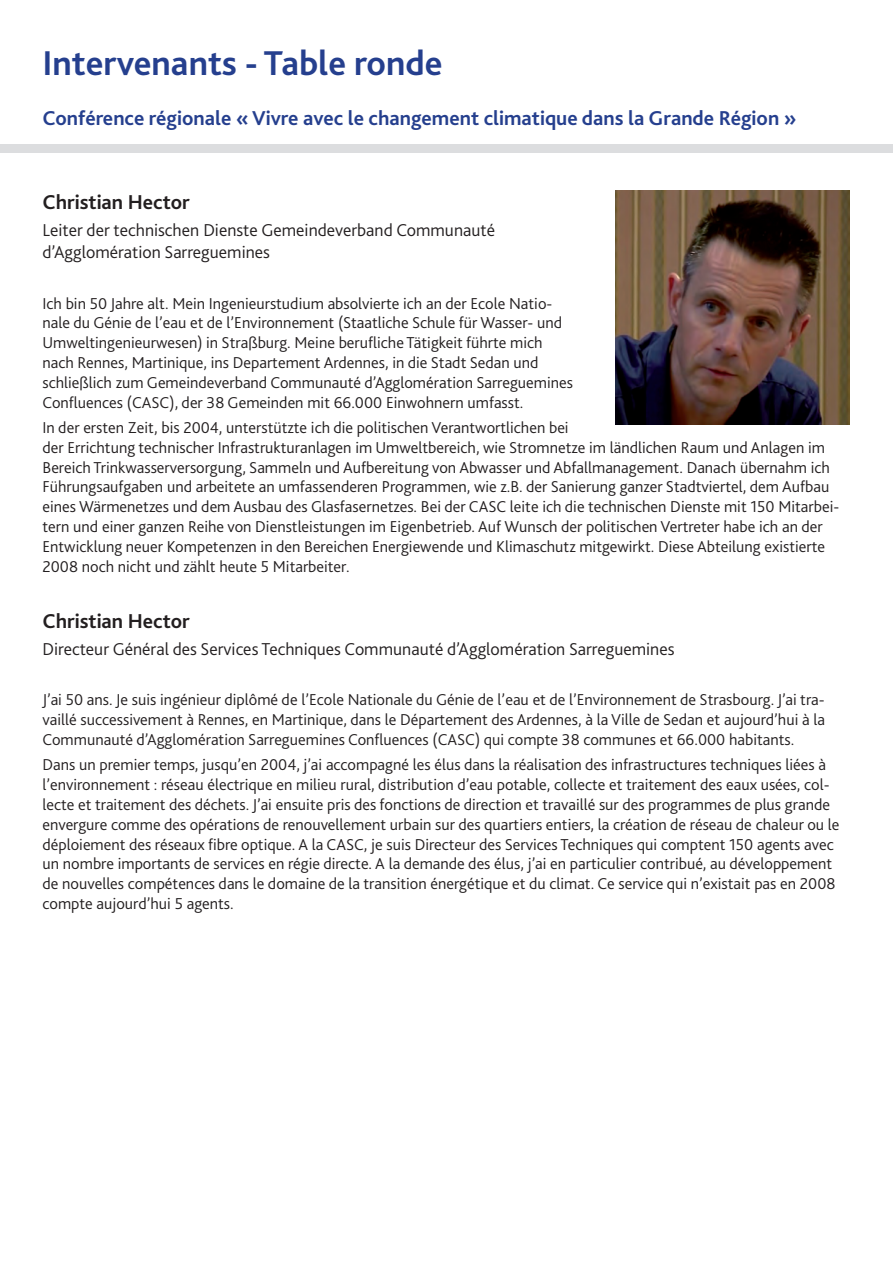
<style>
.page{position:relative;width:893px;height:1263px;background:#fff}
.page>*{position:absolute;margin:0;border:0;box-sizing:border-box;transform-origin:0 0}
.t1{font:700 36px "Bliss 2";color:#253f8e}
.t2{font:700 21px "Bliss 2";color:#253f8e}
.t3{font:700 21px "Bliss 2";color:#231f20}
.t4{font:300 18px/21.6px "Bliss 2";color:#231f20}
.t5{font:300 16.5px/19.8px "Bliss 2";color:#231f20}
</style>
<div class="page">
<div style="left:0;top:145px;width:893px;height:8px;background:#dcdddf"></div>
<img style="left:615px;top:190px;width:234px;height:234px">
<h1 class="t1" style="left:43px;top:41px;width:401px">Intervenants - Table ronde</h1>
<p class="t2" style="left:43px;top:105px;width:755px">Conférence régionale « Vivre avec le changement climatique dans la Grande Région »</p>
<p class="t3" style="left:43px;top:189px;width:149px">Christian Hector</p>
<p class="t4" style="left:43px;top:219px;width:454px">Leiter der technischen Dienste Gemeindeverband Communauté d’Agglomération Sarreguemines</p>
<p class="t5" style="left:43px;top:293px;width:532px">Ich bin 50 Jahre alt. Mein Ingenieurstudium absolvierte ich an der Ecole Natio&shy;nale du Génie de l’eau et de l’Environnement (Staatliche Schule für Wasser- und Umweltingenieurwesen) in Straßburg. Meine berufliche Tätigkeit führte mich nach Rennes, Martinique, ins Departement Ardennes, in die Stadt Sedan und schließlich zum Gemeindeverband Communauté d’Agglomération Sarreguemines Confluences (CASC), der 38 Gemeinden mit 66.000 Einwohnern umfasst.</p>
<p class="t5" style="left:43px;top:417px;width:798px">In der ersten Zeit, bis 2004, unterstützte ich die politischen Verantwortlichen bei<br>der Errichtung technischer Infrastrukturanlagen im Umweltbereich, wie Stromnetze im ländlichen Raum und Anlagen im Bereich Trinkwasserversorgung, Sammeln und Aufbereitung von Abwasser und Abfallmanagement. Danach übernahm ich Führungsaufgaben und arbeitete an umfassenderen Programmen, wie z.B. der Sanierung ganzer Stadtviertel, dem Aufbau eines Wärmenetzes und dem Ausbau des Glasfasernetzes. Bei der CASC leite ich die technischen Dienste mit 150 Mitarbei&shy;tern und einer ganzen Reihe von Dienstleistungen im Eigenbetrieb. Auf Wunsch der politischen Vertreter habe ich an der Entwicklung neuer Kompetenzen in den Bereichen Energiewende und Klimaschutz mitgewirkt. Diese Abteilung existierte 2008 noch nicht und zählt heute 5 Mitarbeiter.</p>
<p class="t3" style="left:43px;top:608px;width:149px">Christian Hector</p>
<p class="t4" style="left:43px;top:637px;width:633px">Directeur Général des Services Techniques Communauté d’Agglomération Sarreguemines</p>
<p class="t5" style="left:43px;top:690px;width:784px;text-align:justify">J’ai 50 ans. Je suis ingénieur diplômé de l’Ecole Nationale du Génie de l’eau et de l’Environnement de Strasbourg. J’ai tra&shy;vaillé successivement à Rennes, en Martinique, dans le Département des Ardennes, à la Ville de Sedan et aujourd’hui à la Communauté d’Agglomération Sarreguemines Confluences (CASC) qui compte 38 communes et 66.000 habitants.</p>
<p class="t5" style="left:43px;top:754px;width:798px">Dans un premier temps, jusqu’en 2004, j’ai accompagné les élus dans la réalisation des infrastructures techniques liées à l’environnement : réseau électrique en milieu rural, distribution d’eau potable, collecte et traitement des eaux usées, col&shy;lecte et traitement des déchets. J’ai ensuite pris des fonctions de direction et travaillé sur des programmes de plus grande envergure comme des opérations de renouvellement urbain sur des quartiers entiers, la création de réseau de chaleur ou le déploiement des réseaux fibre optique. A la CASC, je suis Directeur des Services Techniques qui comptent 150 agents avec un nombre importants de services en régie directe. A la demande des élus, j’ai en particulier contribué, au développement de nouvelles compétences dans le domaine de la transition énergétique et du climat. Ce service qui n’existait pas en 2008 compte aujourd’hui 5 agents.</p>
</div>
